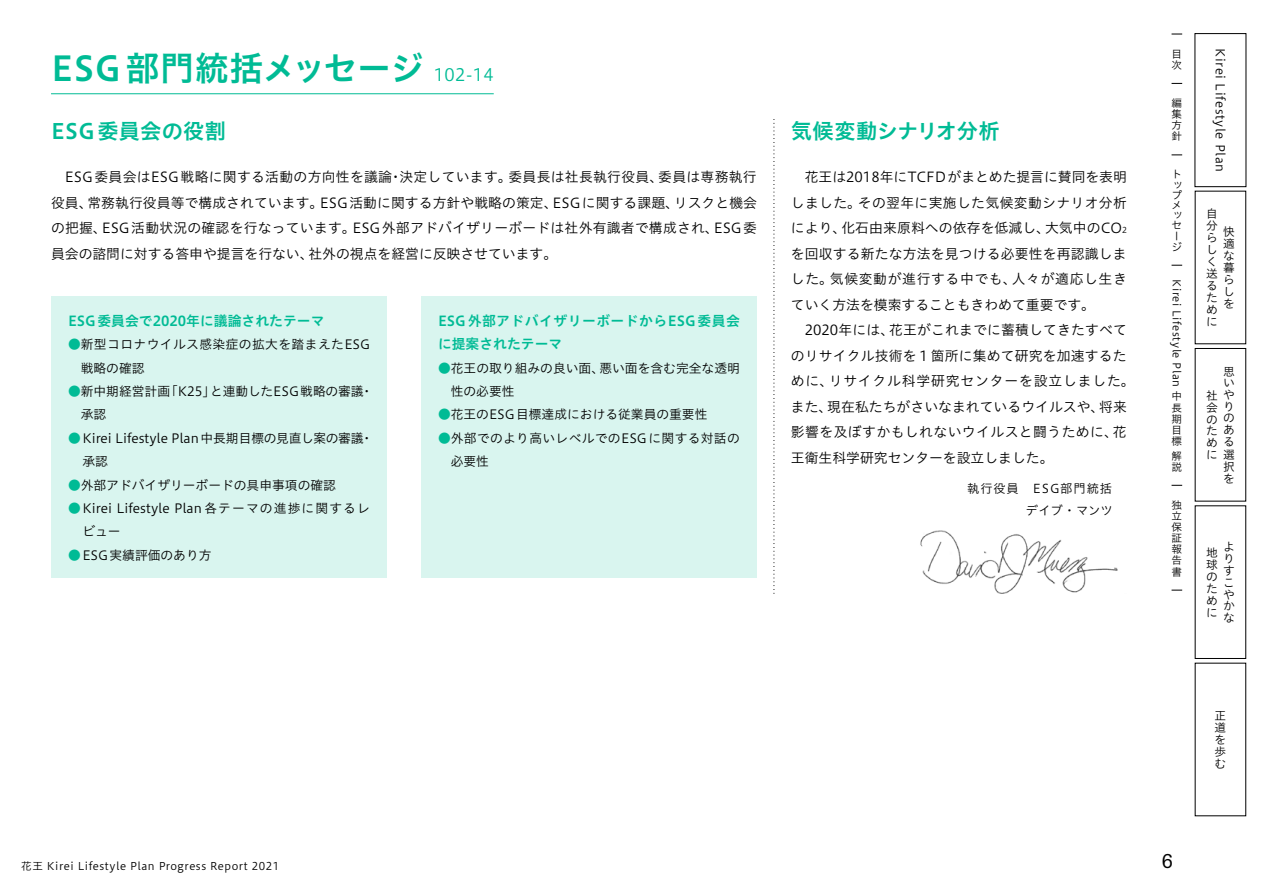
<style>
.page{position:relative;width:1263px;height:893px;background:#fff}
.page>*{position:absolute;margin:0;border:0;box-sizing:border-box;transform-origin:0 0}
.t1{font:34.05px "Hiragino UD Sans Std W6";letter-spacing:.005em;color:#00bb95}
.t2{font:21.3px "Hiragino UD Sans Std W6";letter-spacing:-.02em;color:#00bb95}
.t3{font:21.3px "Hiragino UD Sans Std W6";letter-spacing:.005em;color:#00bb95}
.t4{font:19.2px "LT Univers Basic";color:#000}
.t5{font:13.8px/25.5px "Hiragino UD Sans Std W3";letter-spacing:.015em;color:#000;text-align:justify}
.t6{font:13.8px/23.4px "Hiragino UD Sans Std W6";letter-spacing:.035em;color:#00bb95}
.t7{font:13.8px "Hiragino UD Sans Std W6";color:#00bb95}
.t8{font:12.75px/23.4px "Hiragino UD Sans Std W3";color:#000}
.t9{font:12.75px/23.4px "Hiragino UD Sans Std W3";letter-spacing:.035em;color:#000}
.t10{font:12.75px/23.4px "Hiragino UD Sans Std W3";letter-spacing:.025em;color:#000}
.t11{font:12.15px/22.4px "Hiragino UD Sans Std W3";letter-spacing:.08em;color:#000;text-align:right}
.t12{font:12.15px "Hiragino UD Sans Std W3";letter-spacing:.05em;color:#000}
.t13{font:11.7px/12px "Hiragino UD Sans Std W3";color:#000;text-align:justify}
.t14{font:10.65px/11.1px "Hiragino UD Sans Std W3";letter-spacing:.05em;color:#000}
.s1{font-family:"Hiragino UD Sans Std W3";font-size:16.95px}
.s2{color:#00bb95}
.s3{font-size:8.1px}
</style>
<div class="page">
<hr style="left:51px;top:93px;width:443px;height:1px;background:#00bb95">
<svg style="left:774px;top:119px;width:1px;height:475px"></svg>
<div style="left:51px;top:297px;width:336px;height:281px;background:#d9f5ef"></div>
<div style="left:421px;top:297px;width:336px;height:281px;background:#d9f5ef"></div>
<img style="left:920px;top:530px;width:198px;height:64px">
<h1 class="t1" style="left:51px;top:42px;width:444px">ESG 部門統括メッセージ <span class="s1">102-14</span></h1>
<h2 class="t3" style="left:51px;top:115px;width:176px">ESG 委員会の役割</h2>
<p class="t5" style="left:51px;top:164px;width:708px;text-indent:14px">ESG 委員会はESG 戦略に関する活動の方向性を議論・決定しています。委員長は社長執行役員、委員は専務執行役員、常務執行役員等で構成されています。ESG活動に関する方針や戦略の策定、ESGに関する課題、リスクと機会の把握、ESG 活動状況の確認を行なっています。ESG 外部アドバイザリーボードは社外有識者で構成され、ESG 委員会の諮問に対する答申や提言を行ない、社外の視点を経営に反映させています。</p>
<p class="t7" style="left:68px;top:310px;width:258px">ESG委員会で2020年に議論されたテーマ</p>
<p class="t9" style="left:81px;top:332px;width:291px;text-indent:-13px"><span class="s2">●</span>新型コロナウイルス感染症の拡大を踏まえたESG戦略の確認</p>
<p class="t8" style="left:81px;top:379px;width:294px;text-indent:-13px"><span class="s2">●</span>新中期経営計画「K25」と連動したESG戦略の審議・承認</p>
<p class="t8" style="left:82px;top:426px;width:292px;text-indent:-14px"><span class="s2">●</span>Kirei Lifestyle Plan中長期目標の見直し案の審議・承認</p>
<p class="t8" style="left:68px;top:472px;width:269px"><span class="s2">●</span>外部アドバイザリーボードの具申事項の確認</p>
<p class="t8" style="left:82px;top:496px;width:289px;text-indent:-14px"><span class="s2">●</span>Kirei Lifestyle Plan 各テーマの進捗に関するレビュー</p>
<p class="t8" style="left:68px;top:542px;width:145px"><span class="s2">●</span>ESG実績評価のあり方</p>
<p class="t6" style="left:438px;top:308px;width:303px">ESG 外部アドバイザリーボードからESG 委員会に提案されたテーマ</p>
<p class="t8" style="left:451px;top:355px;width:291px;text-indent:-13px"><span class="s2">●</span>花王の取り組みの良い面、悪い面を含む完全な透明性の必要性</p>
<p class="t8" style="left:438px;top:402px;width:271px"><span class="s2">●</span>花王のESG目標達成における従業員の重要性</p>
<p class="t10" style="left:451px;top:426px;width:291px;text-indent:-13px"><span class="s2">●</span>外部でのより高いレベルでのESG に関する対話の必要性</p>
<h2 class="t2" style="left:791px;top:115px;width:210px">気候変動シナリオ分析</h2>
<p class="t5" style="left:791px;top:164px;width:337px;text-indent:14px">花王は2018年にTCFDがまとめた提言に賛同を表明しました。その翌年に実施した気候変動シナリオ分析により、化石由来原料への依存を低減し、大気中のCO<span class="s3">2</span>を回収する新たな方法を見つける必要性を再認識しました。気候変動が進行する中でも、人々が適応し生きていく方法を模索することもきわめて重要です。</p>
<p class="t5" style="left:791px;top:317px;width:345px;text-align:left;text-indent:14px">2020年には、花王がこれまでに蓄積してきたすべてのリサイクル技術を１箇所に集めて研究を加速するために、リサイクル科学研究センターを設立しました。また、現在私たちがさいなまれているウイルスや、将来影響を及ぼすかもしれないウイルスと闘うために、花王衛生科学研究センターを設立しました。</p>
<p class="t11" style="left:967px;top:476px;width:147px">執行役員　ESG部門統括デイブ・マンツ</p>
<p class="t14" style="left:1171px;top:47px;width:12px">目次</p>
<p class="t14" style="left:1171px;top:97px;width:12px;text-align:justify">編集方針</p>
<p class="t14" style="left:1171px;top:168px;width:12px;line-height:10.4px">トップメッセージ</p>
<p class="t14" style="left:1183px;top:279px;width:109px;rotate:90deg">Kirei Lifestyle Plan</p>
<p class="t14" style="left:1171px;top:390px;width:12px">中長期目標</p>
<p class="t14" style="left:1171px;top:449px;width:12px">解説</p>
<p class="t14" style="left:1171px;top:499px;width:12px;text-align:justify">独立保証報告書</p>
<p class="t12" style="left:1229px;top:48px;width:126px;rotate:90deg">Kirei Lifestyle Plan</p>
<p class="t13" style="left:1206px;top:207px;width:13px;text-align:left">自分らしく送るために</p>
<p class="t13" style="left:1223px;top:225px;width:13px">快適な暮らしを</p>
<p class="t13" style="left:1223px;top:364px;width:13px;text-align:left">思いやりのある選択を</p>
<p class="t13" style="left:1206px;top:389px;width:13px">社会のために</p>
<p class="t13" style="left:1223px;top:540px;width:13px;text-align:left">よりすこやかな</p>
<p class="t13" style="left:1206px;top:546px;width:13px">地球のために</p>
<p class="t14" style="left:21px;top:860px;width:259px">花王 Kirei Lifestyle Plan Progress Report 2021</p>
<h3 class="t4" style="left:1162px;top:850px;width:13px">6</h3>
<p class="t13" style="left:1214px;top:708px;width:13px">正道を歩む</p>
</div>
